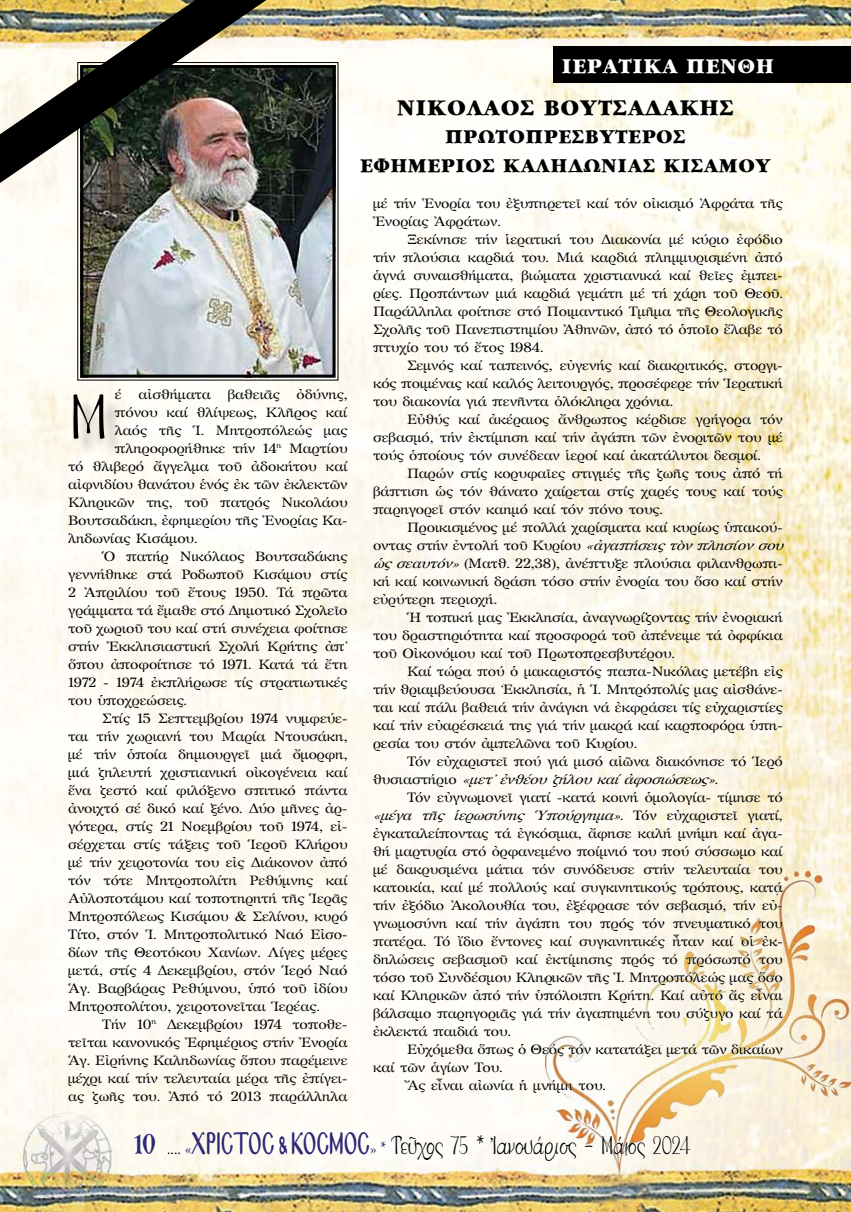
<style>
.page{position:relative;width:851px;height:1212px;background:#fff}
.page>*{position:absolute;margin:0;border:0;box-sizing:border-box;transform-origin:0 0}
.t1{font:72px "KS Philadelphia";color:#000}
.t2{font:29.25px "KS Philadelphia";letter-spacing:-.005em;color:#000;scale:.77 1}
.t3{font:24px "Sk Garamond Extra Pol Uni W";color:#000}
.t4{font:22.5px "Sk Garamond Extra Pol Uni W";color:#fff}
.t5{font:21px/28.5px "Sk Garamond Extra Pol Uni W";color:#000;text-align:center}
.t6{font:13.5px/18px "GFS Artemisia";letter-spacing:-.01em;color:#000;text-align:justify;scale:1.11 1}
.s1{font-style:italic}
.s2{font-family:"Ag Symeon UC";font-size:30px;color:#2e2973}
.s3{font-family:"Minion Pro";font-size:15px}
.s4{font-family:"Minion Pro";font-size:15px;color:#2e2973}
.s5{font-family:"Mg Byzantine UC Pol Normal";font-size:27px;color:#2e2973}
.s6{font-family:"Minion Pro";font-size:19.5px;color:#2e2973}
</style>
<div class="page">
<img style="left:0;top:0;width:850px;height:1212px">
<div style="left:553px;top:46px;width:297px;height:37px;background:#000"></div>
<div style="left:76px;top:397px;width:47px;height:60px;background:#000;opacity:.25"></div>
<img style="left:77px;top:62px;width:262px;height:319px">
<div style="left:80px;top:65px;width:255px;height:313px;border:3px solid #000"></div>
<img style="left:0;top:0;width:266px;height:183px">
<img style="left:545px;top:872px;width:305px;height:311px">
<p class="t6" style="left:115px;top:384px;width:211px">έ αἰσθήματα βαθειᾶς ὀδύνης,</p>
<p class="t6" style="left:115px;top:402px;width:211px">πόνου καί θλίψεως, Κλῆρος καί</p>
<p class="t6" style="left:115px;top:420px;width:211px">λαός τῆς Ἱ. Μητροπόλεώς μας</p>
<p class="t6" style="left:115px;top:438px;width:211px">πληροφορήθηκε τήν 14<sup>η</sup> Μαρτίου</p>
<p class="t6" style="left:68px;top:456px;width:253px">τό θλιβερό ἄγγελμα τοῦ ἀδοκήτου καί</p>
<p class="t6" style="left:68px;top:474px;width:253px">αἰφνιδίου θανάτου ἑνός ἐκ τῶν ἐκλεκτῶν</p>
<p class="t6" style="left:68px;top:492px;width:253px">Κληρικῶν της, τοῦ πατρός Νικολάου</p>
<p class="t6" style="left:68px;top:510px;width:253px">Βουτσαδάκη, ἐφημερίου τῆς Ἐνορίας Κα-</p>
<p class="t6" style="left:68px;top:528px;width:118px">ληδωνίας Κισάμου.</p>
<p class="t6" style="left:102px;top:546px;width:223px">Ὁ πατήρ Νικόλαος Βουτσαδάκης</p>
<p class="t6" style="left:68px;top:564px;width:253px">γεννήθηκε στά Ροδωποῦ Κισάμου στίς</p>
<p class="t6" style="left:68px;top:582px;width:253px">2 Ἀπριλίου τοῦ ἔτους 1950. Τά πρῶτα</p>
<p class="t6" style="left:68px;top:600px;width:253px">γράμματα τά ἔμαθε στό Δημοτικό Σχολεῖο</p>
<p class="t6" style="left:68px;top:618px;width:253px">τοῦ χωριοῦ του καί στή συνέχεια φοίτησε</p>
<p class="t6" style="left:68px;top:636px;width:253px">στήν Ἐκκλησιαστική Σχολή Κρήτης ἀπ’</p>
<p class="t6" style="left:68px;top:654px;width:253px">ὅπου ἀποφοίτησε τό 1971. Κατά τά ἔτη</p>
<p class="t6" style="left:68px;top:672px;width:253px">1972 - 1974 ἐκπλήρωσε τίς στρατιωτικές</p>
<p class="t6" style="left:68px;top:690px;width:109px">του ὑποχρεώσεις.</p>
<p class="t6" style="left:102px;top:708px;width:223px">Στίς 15 Σεπτεμβρίου 1974 νυμφεύε-</p>
<p class="t6" style="left:68px;top:726px;width:253px">ται τήν χωριανή του Μαρία Ντουσάκη,</p>
<p class="t6" style="left:68px;top:744px;width:253px">μέ τήν ὁποία δημιουργεῖ μιά ὄμορφη,</p>
<p class="t6" style="left:68px;top:762px;width:253px">μιά ζηλευτή χριστιανική οἰκογένεια καί</p>
<p class="t6" style="left:68px;top:780px;width:253px">ἕνα ζεστό καί φιλόξενο σπιτικό πάντα</p>
<p class="t6" style="left:68px;top:798px;width:253px">ἀνοιχτό σέ δικό καί ξένο. Δύο μῆνες ἀρ-</p>
<p class="t6" style="left:68px;top:816px;width:253px">γότερα, στίς 21 Νοεμβρίου τοῦ 1974, εἰ-</p>
<p class="t6" style="left:68px;top:834px;width:253px">σέρχεται στίς τάξεις τοῦ Ἱεροῦ Κλήρου</p>
<p class="t6" style="left:68px;top:852px;width:253px">μέ τήν χειροτονία του εἰς Διάκονον ἀπό</p>
<p class="t6" style="left:68px;top:870px;width:253px">τόν τότε Μητροπολίτη Ρεθύμνης καί</p>
<p class="t6" style="left:68px;top:888px;width:253px">Αὐλοποτάμου καί τοποτηρητή τῆς Ἱερᾶς</p>
<p class="t6" style="left:68px;top:906px;width:253px">Μητροπόλεως Κισάμου &amp; Σελίνου, κυρό</p>
<p class="t6" style="left:68px;top:924px;width:253px">Τίτο, στόν Ἱ. Μητροπολιτικό Ναό Εἰσο-</p>
<p class="t6" style="left:68px;top:942px;width:253px">δίων τῆς Θεοτόκου Χανίων. Λίγες μέρες</p>
<p class="t6" style="left:68px;top:960px;width:253px">μετά, στίς 4 Δεκεμβρίου, στόν Ἱερό Ναό</p>
<p class="t6" style="left:68px;top:978px;width:253px">Ἁγ. Βαρβάρας Ρεθύμνου, ὑπό τοῦ ἰδίου</p>
<p class="t6" style="left:68px;top:996px;width:228px">Μητροπολίτου, χειροτονεῖται Ἱερέας.</p>
<p class="t6" style="left:102px;top:1014px;width:223px">Τήν 10<sup>η</sup> Δεκεμβρίου 1974 τοποθε-</p>
<p class="t6" style="left:68px;top:1032px;width:253px">τεῖται κανονικός Ἐφημέριος στήν Ἐνορία</p>
<p class="t6" style="left:68px;top:1050px;width:253px">Ἁγ. Εἰρήνης Καληδωνίας ὅπου παρέμεινε</p>
<p class="t6" style="left:68px;top:1068px;width:253px">μέχρι καί τήν τελευταία μέρα τῆς ἐπίγει-</p>
<p class="t6" style="left:68px;top:1086px;width:253px">ας ζωῆς του. Ἀπό τό 2013 παράλληλα</p>
<h1 class="t1" style="left:68px;top:381px;width:43px">Μ</h1>
<h3 class="t4" style="left:561px;top:52px;width:214px">ΙΕΡΑΤΙΚΑ ΠΕΝΘΗ</h3>
<h3 class="t3" style="left:397px;top:92px;width:339px">ΝΙΚΟΛΑΟΣ ΒΟΥΤΣΑΔΑΚΗΣ</h3>
<h3 class="t5" style="left:360px;top:122px;width:412px">ΠΡΩΤΟΠΡΕΣΒΥΤΕΡΟΣ<br>ΕΦΗΜΕΡΙΟΣ ΚΑΛΗΔΩΝΙΑΣ ΚΙΣΑΜΟΥ</h3>
<p class="t6" style="left:373px;top:194px;width:371px">μέ τήν Ἐνορία του ἐξυπηρετεῖ καί τόν οἰκισμό Ἀφράτα τῆς<br>Ἐνορίας Ἀφράτων.</p>
<p class="t6" style="left:373px;top:230px;width:371px;text-indent:34px">Ξεκίνησε τήν ἱερατική του Διακονία μέ κύριο ἐφόδιο τήν πλούσια καρδιά του. Μιά καρδιά πλημμυρισμένη ἀπό ἁγνά συναισθήματα, βιώματα χριστιανικά καί θεῖες ἐμπει&shy;ρίες. Προπάντων μιά καρδιά γεμάτη μέ τή χάρη τοῦ Θεοῦ.<br>Παράλληλα φοίτησε στό Ποιμαντικό Τμῆμα τῆς Θεολογικῆς Σχολῆς τοῦ Πανεπιστημίου Ἀθηνῶν, ἀπό τό ὁποῖο ἔλαβε τό πτυχίο του τό ἔτος 1984.</p>
<p class="t6" style="left:373px;top:356px;width:371px;text-indent:34px">Σεμνός καί ταπεινός, εὐγενής καί διακριτικός, στοργι&shy;κός ποιμένας καί καλός λειτουργός, προσέφερε τήν Ἱερατική του διακονία γιά πενῆντα ὁλόκληρα χρόνια.</p>
<p class="t6" style="left:373px;top:410px;width:370px;text-indent:34px">Εὐθύς καί ἀκέραιος ἄνθρωπος κέρδισε γρήγορα τόν σεβασμό, τήν ἐκτίμηση καί τήν ἀγάπη τῶν ἐνοριτῶν του μέ τούς ὁποίους τόν συνέδεαν ἱεροί καί ἀκατάλυτοι δεσμοί.</p>
<p class="t6" style="left:373px;top:464px;width:371px;text-indent:34px">Παρών στίς κορυφαῖες στιγμές τῆς ζωῆς τους ἀπό τή βάπτιση ὡς τόν θάνατο χαίρεται στίς χαρές τους καί τούς παρηγορεῖ στόν καημό καί τόν πόνο τους.</p>
<p class="t6" style="left:373px;top:518px;width:377px;text-align:left;text-indent:34px">Προικισμένος μέ πολλά χαρίσματα καί κυρίως ὑπακού&shy;ο ντ α ς στ ήν ἐ ντ ο λ ή τ ο ῦ Κυ ρ ί ο υ <span class="s1">«ἀγαπήσειςτὸνπλησίονσου ὡςσεαυτόν»</span>(Ματθ. 22,38), ἀνέπτυξε πλούσια φιλανθρωπι&shy;κή καί κοινωνική δράση τόσο στήν ἐνορία του ὅσο καί στήν εὐρύτερη περιοχή.</p>
<p class="t6" style="left:373px;top:608px;width:371px;text-indent:34px">Ἡ τοπική μας Ἐκκλησία, ἀναγνωρίζοντας τήν ἐνοριακή του δραστηριότητα καί προσφορά τοῦ ἀπένειμε τά ὀφφίκια τοῦ Οἰκονόμου καί τοῦ Πρωτοπρεσβυτέρου.</p>
<p class="t6" style="left:373px;top:662px;width:371px;text-indent:34px">Καί τώρα πού ὁ μακαριστός παπα-Νικόλας μετέβη εἰς τήν θριαμβεύουσα ‘Εκκλησία, ἡ Ἱ. Μητρόπολίς μας αἰσθάνε&shy;ται καί πάλι βαθειά τήν ἀνάγκη νά ἐκφράσει τίς εὐχαριστίες καί τήν εὐαρέσκειά της γιά τήν μακρά καί καρποφόρα ὑπη&shy;ρεσία του στόν ἀμπελῶνα τοῦ Κυρίου.</p>
<p class="t6" style="left:373px;top:752px;width:371px;text-indent:34px">Τόν εὐχαριστεῖ πού γιά μισό αἰῶνα διακόνησε τό Ἱερό θ υ σ ι α σ τ ή ρ ι ο <span class="s1">«μετ’ἐνθέουζήλουκαίἀφοσιώσεως».</span></p>
<p class="t6" style="left:373px;top:788px;width:371px;text-indent:34px">Τόν εὐγνωμονεῖ γιατί -κατά κοινή ὁμολογία- τίμησε τό <span class="s1">«μέγα τῆς ἱερωσύνης Ὑπούργημα».</span> Τ ό ν ε ὐ χ α ρ ι σ τ ε ῖ γ ι ατ ί , ἐγκαταλείποντας τά ἐγκόσμια, ἄφησε καλή μνήμη καί ἀγα&shy;θή μαρτυρία στό ὀρφανεμένο ποίμνιό του πού σύσσωμο καί μέ δακρυσμένα μάτια τόν συνόδευσε στήν τελευταία του κατοικία, καί μέ πολλούς καί συγκινητικούς τρόπους, κατά τήν ἐξόδιο Ἀκολουθία του, ἐξέφρασε τόν σεβασμό, τήν εὐ&shy;γνωμοσύνη καί τήν ἀγάπη του πρός τόν πνευματικό του πατέρα. Τό ἴδιο ἔντονες καί συγκινητικές ἦταν καί οἱ ἐκ&shy;δηλώσεις σεβασμοῦ καί ἐκτίμησης πρός τό πρόσωπό του τόσο τοῦ Συνδέσμου Κληρικῶν τῆς Ἱ. Μητροπόλεώς μας ὅσο καί Κληρικῶν ἀπό τήν ὑπόλοιπη Κρήτη. Καί αὐτό ἄς εἶναι βάλσαμο παρηγοριᾶς γιά τήν ἀγαπημένη του σύζυγο καί τά ἐκλεκτά παιδιά του.</p>
<p class="t6" style="left:407px;top:1040px;width:340px">Εὐχόμεθα ὅπως ὁ Θεός τόν κατατάξει μετά τῶν δικαίων</p>
<p class="t6" style="left:373px;top:1058px;width:118px">καί τῶν ἁγίων Του.</p>
<p class="t6" style="left:407px;top:1076px;width:181px">Ἄς εἶναι αἰωνία ἡ μνήμη του.</p>
<h2 class="t2" style="left:134px;top:1131px;width:724px"><span class="s2">10</span> <span class="s3">....</span> <span class="s4">«</span><span class="s5">ΧΡΙΣΤΟΣ &amp; ΚΟΣΜΟΣ</span><span class="s4">»</span> <span class="s6">*</span> Τεῦχος 75 * Ἰανουάριος - Μάιος 2024</h2>
</div>
